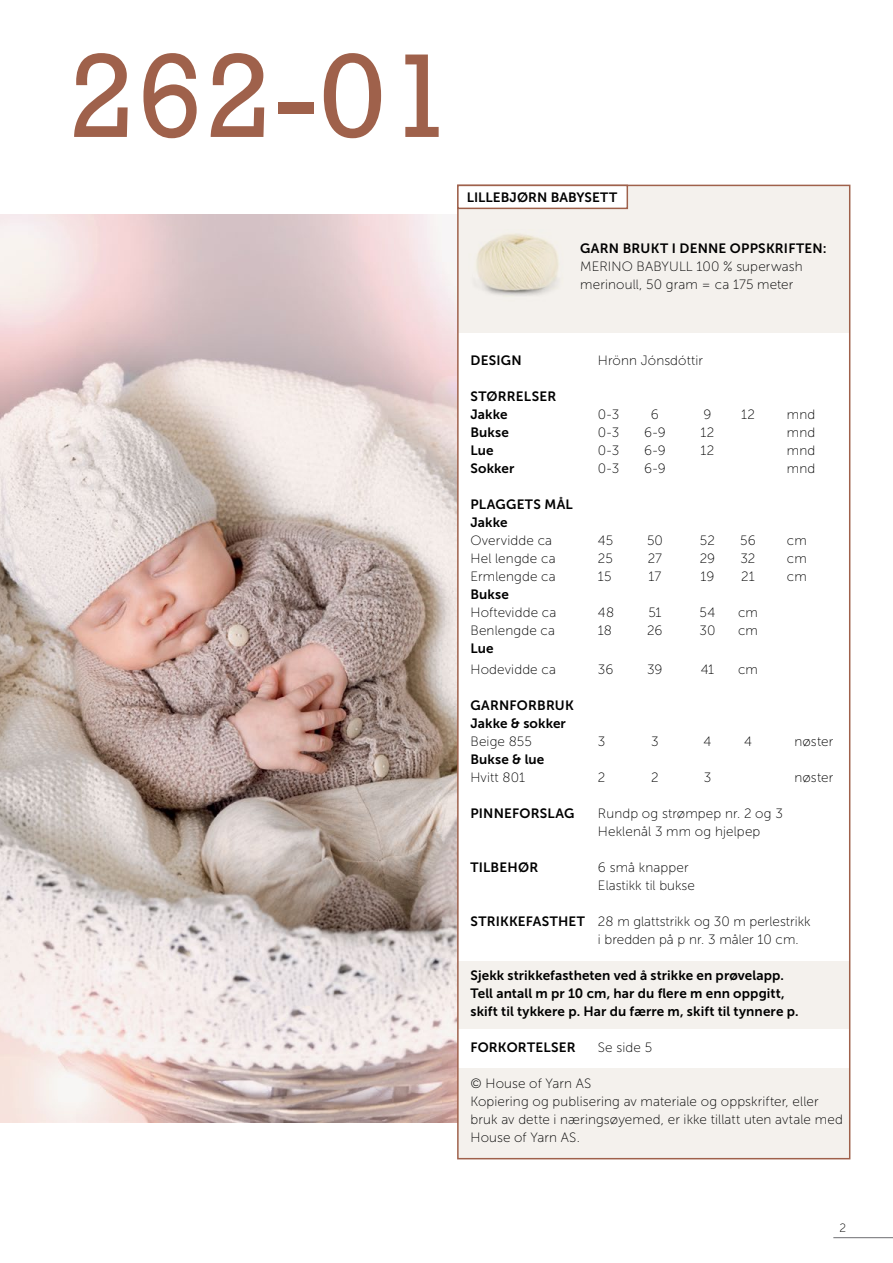
<style>
.page{position:relative;width:893px;height:1263px;background:#fff}
.page>*{position:absolute;margin:0;border:0;box-sizing:border-box;transform-origin:0 0}
.t1{font:121.5px "Rockwell";color:#9f614b}
.INNHOLD{font:13.5px/18px "Museo Sans 100";letter-spacing:.01em;color:#000}
.INNHOLD-2{font:13.5px "Museo Sans 700";letter-spacing:.01em;color:#000}
.INNHOLD-_Opps{font:13.5px "Museo Sans 700";letter-spacing:.005em;color:#000}
.INNHOLD-3{font:13.5px "Museo Sans 700";letter-spacing:.03em;color:#000}
.INNHOLD-4{font:12px "Museo Sans 100";color:#000}
.s1{font-family:"Museo Sans 700"}
</style>
<div class="page">
<hr style="left:833px;top:1237px;width:60px;height:1px;background:#6d6e71">
<img style="left:0;top:214px;width:457px;height:909px">
<div style="left:458px;top:185px;width:392px;height:148px;background:#f4f1ed"></div>
<div style="left:458px;top:1068px;width:392px;height:91px;background:#f4f1ed"></div>
<div style="left:458px;top:961px;width:392px;height:68px;background:#f4f1ed"></div>
<div style="left:457px;top:185px;width:171px;height:24px;background:#fff;border:2px solid #9f614b"></div>
<img style="left:476px;top:233px;width:83px;height:63px">
<p class="t1" style="left:69px;top:26px;width:386px">262-01</p>
<p class="INNHOLD-_Opps" style="left:467px;top:190px;width:152px">LILLEBJØRN BABYSETT</p>
<p class="INNHOLD-2" style="left:580px;top:241px;width:248px">GARN BRUKT I DENNE OPPSKRIFTEN:</p>
<p class="INNHOLD" style="left:580px;top:258px;width:224px">MERINO BABYULL 100 % superwash</p>
<p class="INNHOLD" style="left:580px;top:276px;width:215px">merinoull, 50 gram = ca 175 meter</p>
<p class="INNHOLD-2" style="left:470px;top:353px;width:53px">DESIGN</p>
<p class="INNHOLD" style="left:598px;top:351px;width:107px">Hrönn Jónsdóttir</p>
<p class="INNHOLD-2" style="left:470px;top:389px;width:87px">STØRRELSER</p>
<p class="INNHOLD-2" style="left:470px;top:407px;width:39px">Jakke</p>
<p class="INNHOLD" style="left:598px;top:405px;width:23px">0-3</p>
<p class="INNHOLD" style="left:651px;top:405px;width:9px">6</p>
<p class="INNHOLD" style="left:703px;top:405px;width:9px">9</p>
<p class="INNHOLD" style="left:741px;top:405px;width:15px">12</p>
<p class="INNHOLD" style="left:787px;top:405px;width:30px">mnd</p>
<p class="INNHOLD-2" style="left:470px;top:425px;width:40px">Bukse</p>
<p class="INNHOLD" style="left:598px;top:423px;width:23px">0-3</p>
<p class="INNHOLD" style="left:644px;top:423px;width:23px">6-9</p>
<p class="INNHOLD" style="left:701px;top:423px;width:15px">12</p>
<p class="INNHOLD" style="left:787px;top:423px;width:30px">mnd</p>
<p class="INNHOLD-2" style="left:470px;top:443px;width:25px">Lue</p>
<p class="INNHOLD" style="left:598px;top:441px;width:23px">0-3</p>
<p class="INNHOLD" style="left:644px;top:441px;width:23px">6-9</p>
<p class="INNHOLD" style="left:701px;top:441px;width:15px">12</p>
<p class="INNHOLD" style="left:787px;top:441px;width:30px">mnd</p>
<p class="INNHOLD-2" style="left:470px;top:461px;width:45px">Sokker</p>
<p class="INNHOLD" style="left:598px;top:459px;width:23px">0-3</p>
<p class="INNHOLD" style="left:644px;top:459px;width:23px">6-9</p>
<p class="INNHOLD" style="left:787px;top:459px;width:30px">mnd</p>
<p class="INNHOLD-3" style="left:470px;top:497px;width:104px">PLAGGETS MÅL</p>
<p class="INNHOLD-2" style="left:470px;top:515px;width:39px">Jakke</p>
<p class="INNHOLD" style="left:470px;top:531px;width:83px">Overvidde ca</p>
<p class="INNHOLD" style="left:598px;top:531px;width:17px">45</p>
<p class="INNHOLD" style="left:647px;top:531px;width:17px">50</p>
<p class="INNHOLD" style="left:700px;top:531px;width:16px">52</p>
<p class="INNHOLD" style="left:740px;top:531px;width:17px">56</p>
<p class="INNHOLD" style="left:787px;top:531px;width:21px">cm</p>
<p class="INNHOLD" style="left:470px;top:549px;width:87px">Hel lengde ca</p>
<p class="INNHOLD" style="left:598px;top:549px;width:16px">25</p>
<p class="INNHOLD" style="left:648px;top:549px;width:16px">27</p>
<p class="INNHOLD" style="left:700px;top:549px;width:17px">29</p>
<p class="INNHOLD" style="left:740px;top:549px;width:16px">32</p>
<p class="INNHOLD" style="left:787px;top:549px;width:21px">cm</p>
<p class="INNHOLD" style="left:470px;top:567px;width:87px">Ermlengde ca</p>
<p class="INNHOLD" style="left:598px;top:567px;width:15px">15</p>
<p class="INNHOLD" style="left:648px;top:567px;width:14px">17</p>
<p class="INNHOLD" style="left:700px;top:567px;width:16px">19</p>
<p class="INNHOLD" style="left:741px;top:567px;width:15px">21</p>
<p class="INNHOLD" style="left:787px;top:567px;width:21px">cm</p>
<p class="INNHOLD-2" style="left:470px;top:587px;width:40px">Bukse</p>
<p class="INNHOLD" style="left:470px;top:603px;width:87px">Hoftevidde ca</p>
<p class="INNHOLD" style="left:598px;top:603px;width:18px">48</p>
<p class="INNHOLD" style="left:648px;top:603px;width:15px">51</p>
<p class="INNHOLD" style="left:700px;top:603px;width:17px">54</p>
<p class="INNHOLD" style="left:738px;top:603px;width:21px">cm</p>
<p class="INNHOLD" style="left:470px;top:621px;width:86px">Benlengde ca</p>
<p class="INNHOLD" style="left:598px;top:621px;width:16px">18</p>
<p class="INNHOLD" style="left:647px;top:621px;width:17px">26</p>
<p class="INNHOLD" style="left:699px;top:621px;width:17px">30</p>
<p class="INNHOLD" style="left:738px;top:621px;width:21px">cm</p>
<p class="INNHOLD-2" style="left:470px;top:641px;width:25px">Lue</p>
<p class="INNHOLD" style="left:470px;top:660px;width:87px">Hodevidde ca</p>
<p class="INNHOLD" style="left:598px;top:660px;width:17px">36</p>
<p class="INNHOLD" style="left:647px;top:660px;width:17px">39</p>
<p class="INNHOLD" style="left:701px;top:660px;width:15px">41</p>
<p class="INNHOLD" style="left:738px;top:660px;width:21px">cm</p>
<p class="INNHOLD-2" style="left:470px;top:698px;width:105px">GARNFORBRUK</p>
<p class="INNHOLD-2" style="left:470px;top:716px;width:97px">Jakke &amp; sokker</p>
<p class="INNHOLD" style="left:470px;top:732px;width:63px">Beige 855</p>
<p class="INNHOLD" style="left:598px;top:732px;width:9px">3</p>
<p class="INNHOLD" style="left:651px;top:732px;width:9px">3</p>
<p class="INNHOLD" style="left:703px;top:732px;width:9px">4</p>
<p class="INNHOLD" style="left:744px;top:732px;width:9px">4</p>
<p class="INNHOLD" style="left:794px;top:732px;width:40px">nøster</p>
<p class="INNHOLD-2" style="left:470px;top:752px;width:75px">Bukse &amp; lue</p>
<p class="INNHOLD" style="left:470px;top:768px;width:56px">Hvitt 801</p>
<p class="INNHOLD" style="left:598px;top:768px;width:9px">2</p>
<p class="INNHOLD" style="left:651px;top:768px;width:9px">2</p>
<p class="INNHOLD" style="left:704px;top:768px;width:9px">3</p>
<p class="INNHOLD" style="left:794px;top:768px;width:40px">nøster</p>
<p class="INNHOLD-2" style="left:470px;top:806px;width:105px">PINNEFORSLAG</p>
<p class="INNHOLD" style="left:598px;top:804px;width:186px">Rundp og strømpep nr. 2 og 3<br>Heklenål 3 mm og hjelpep</p>
<p class="INNHOLD-2" style="left:470px;top:860px;width:69px">TILBEHØR</p>
<p class="INNHOLD" style="left:598px;top:858px;width:92px">6 små knapper</p>
<p class="INNHOLD" style="left:598px;top:876px;width:99px">Elastikk til bukse</p>
<p class="INNHOLD" style="left:470px;top:912px;width:342px"><span class="s1">STRIKKEFASTHET</span> 28 m glattstrikk og 30 m perlestrikk</p>
<p class="INNHOLD" style="left:598px;top:930px;width:202px">i bredden på p nr. 3 måler 10 cm.</p>
<p class="INNHOLD-2" style="left:470px;top:968px;width:315px">Sjekk strikkefastheten ved å strikke en prøvelapp.</p>
<p class="INNHOLD-2" style="left:470px;top:986px;width:316px">Tell antall m pr 10 cm, har du flere m enn oppgitt,</p>
<p class="INNHOLD-2" style="left:470px;top:1004px;width:330px">skift til tykkere p. Har du færre m, skift til tynnere p.</p>
<p class="INNHOLD-2" style="left:470px;top:1040px;width:107px">FORKORTELSER</p>
<p class="INNHOLD" style="left:598px;top:1038px;width:56px">Se side 5</p>
<p class="INNHOLD" style="left:470px;top:1074px;width:123px">© House of Yarn AS</p>
<p class="INNHOLD" style="left:470px;top:1092px;width:374px">Kopiering og publisering av materiale og oppskrifter, eller bruk av dette i næringsøyemed, er ikke tillatt uten avtale med<br>House of Yarn AS.</p>
<p class="INNHOLD-4" style="left:839px;top:1221px;width:8px">2</p>
</div>
